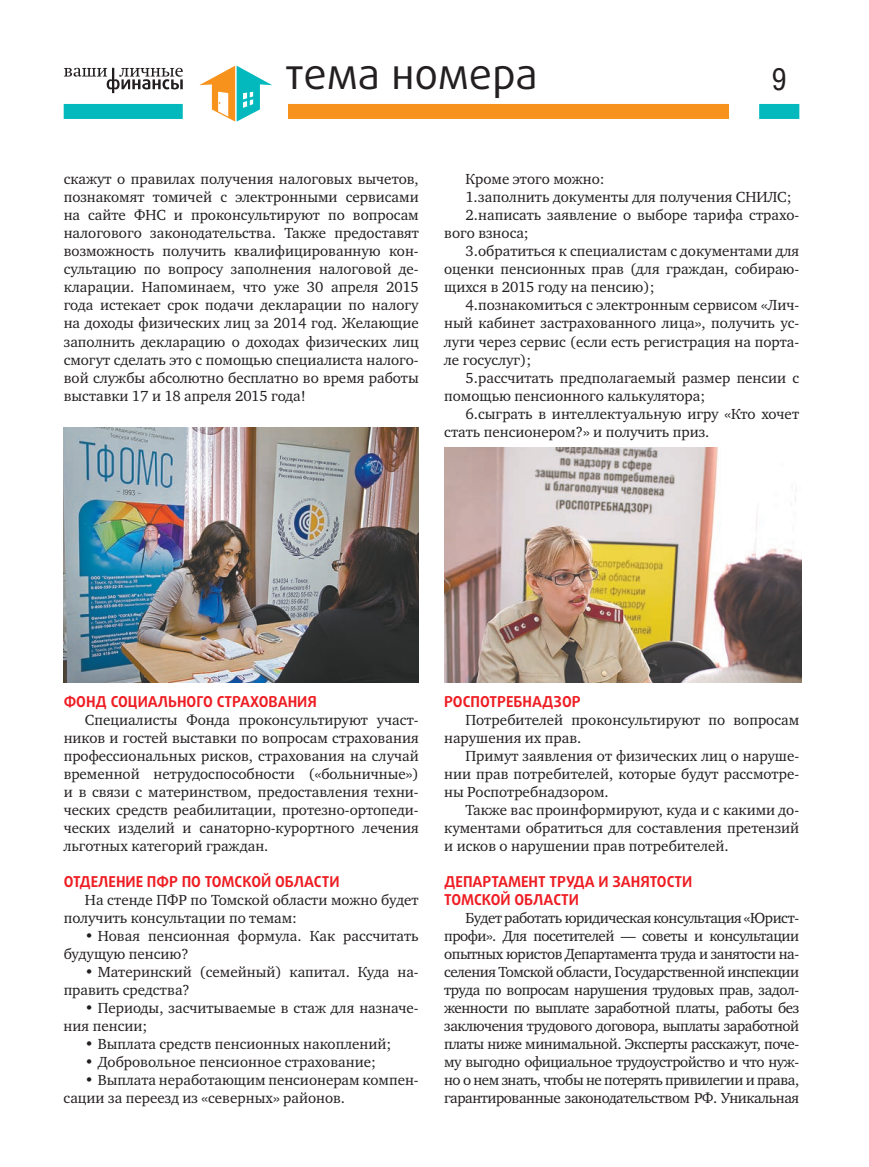
<style>
.page{position:relative;width:869px;height:1167px;background:#fff}
.page>*{position:absolute;margin:0;border:0;box-sizing:border-box;transform-origin:0 0}
.t1{font:42px "Daxline Pro";color:#231f20}
.t2{font:30.6px "Helios Cond C";color:#231f20}
.t3{font:15px/18px "Charter C";color:#231f20}
.t4{font:700 15px "Daxline Pro";letter-spacing:.04em;color:#ee1d23}
</style>
<div class="page">
<svg style="left:199px;top:66px;width:73px;height:56px"></svg>
<svg style="left:64px;top:68px;width:119px;height:25px"></svg>
<div style="left:64px;top:104px;width:119px;height:15px;background:#03b9bd"></div>
<div style="left:759px;top:104px;width:40px;height:15px;background:#03b9bd"></div>
<div style="left:288px;top:104px;width:441px;height:15px;background:#f7931d"></div>
<img style="left:64px;top:427px;width:355px;height:255px">
<img style="left:444px;top:447px;width:357px;height:235px">
<h1 class="t1" style="left:285px;top:47px;width:254px">тема номера</h1>
<h2 class="t2" style="left:772px;top:60px;width:16px">9</h2>
<p class="t3" style="left:64px;top:170px;width:357px;text-align:justify">скажут о правилах получения налоговых вычетов, познакомят томичей с электронными сервисами на сайте ФНС и проконсультируют по вопросам налогового законодательства. Также предоставят возможность получить квалифицированную кон&shy;сультацию по вопросу заполнения налоговой де&shy;кларации. Напоминаем, что уже 30 апреля 2015 года истекает срок подачи декларации по налогу на доходы физических лиц за 2014 год. Желающие заполнить декларацию о доходах физических лиц смогут сделать это с помощью специалиста налого&shy;вой службы абсолютно бесплатно во время работы выставки 17 и 18 апреля 2015 года!</p>
<p class="t3" style="left:465px;top:170px;width:141px">Кроме этого можно:</p>
<p class="t3" style="left:465px;top:188px;width:328px">1.заполнить документы для получения СНИЛС;</p>
<p class="t3" style="left:465px;top:206px;width:335px">2.написать заявление о выборе тарифа страхо-</p>
<p class="t3" style="left:444px;top:224px;width:86px">вого взноса;</p>
<p class="t3" style="left:465px;top:242px;width:335px">3.обратиться к специалистам с документами для</p>
<p class="t3" style="left:444px;top:260px;width:357px">оценки пенсионных прав (для граждан, собираю-</p>
<p class="t3" style="left:444px;top:278px;width:212px">щихся в 2015 году на пенсию);</p>
<p class="t3" style="left:465px;top:296px;width:335px">4.познакомиться с электронным сервисом «Лич-</p>
<p class="t3" style="left:444px;top:314px;width:357px">ный кабинет застрахованного лица», получить ус-</p>
<p class="t3" style="left:444px;top:332px;width:357px">луги через сервис (если есть регистрация на порта-</p>
<p class="t3" style="left:444px;top:350px;width:89px">ле госуслуг);</p>
<p class="t3" style="left:465px;top:368px;width:335px">5.рассчитать предполагаемый размер пенсии с</p>
<p class="t3" style="left:444px;top:386px;width:262px">помощью пенсионного калькулятора;</p>
<p class="t3" style="left:465px;top:404px;width:335px">6.сыграть в интеллектуальную игру «Кто хочет</p>
<p class="t3" style="left:444px;top:422px;width:267px">стать пенсионером?» и получить приз.</p>
<p class="t4" style="left:64px;top:691px;width:216px">Фонд социального страховани</p>
<p class="t4" style="left:307px;top:691px;width:11px">я</p>
<p class="t3" style="left:64px;top:710px;width:357px;text-align:justify;text-indent:21px">Специалисты Фонда проконсультируют участ&shy;ников и гостей выставки по вопросам страхования профессиональных рисков, страхования на случай временной нетрудоспособности («больничные») и в связи с материнством, предоставления техни&shy;ческих средств реабилитации, протезно-ортопеди&shy;ческих изделий и санаторно-курортного лечения льготных категорий граждан.</p>
<p class="t4" style="left:64px;top:871px;width:4px">Отд</p>
<p class="t4" style="left:91px;top:871px;width:241px">елени е ПФР по Томской области</p>
<p class="t3" style="left:64px;top:890px;width:356px;text-indent:21px">На стенде ПФР по Томской области можно будет получить консультации по темам:</p>
<p class="t3" style="left:64px;top:926px;width:357px;text-indent:21px">• Новая пенсионная формула. Как рассчитать будущую пенсию?</p>
<p class="t3" style="left:64px;top:962px;width:357px;text-indent:21px">• Материнский (семейный) капитал. Куда на&shy;править средства?</p>
<p class="t3" style="left:64px;top:998px;width:357px;text-indent:21px">• Периоды, засчитываемые в стаж для назначе&shy;ния пенсии;</p>
<p class="t3" style="left:85px;top:1034px;width:308px">• Выплата средств пенсионных накоплений;</p>
<p class="t3" style="left:85px;top:1052px;width:293px">• Добровольное пенсионное страхование;</p>
<p class="t3" style="left:64px;top:1070px;width:357px;text-indent:21px">• Выплата неработающим пенсионерам компен&shy;сации за переезд из «северных» районов.</p>
<p class="t4" style="left:444px;top:691px;width:90px">Роспотребнад</p>
<p class="t4" style="left:554px;top:691px;width:27px">зор</p>
<p class="t3" style="left:444px;top:710px;width:357px;text-indent:21px">Потребителей проконсультируют по вопросам нарушения их прав.</p>
<p class="t3" style="left:444px;top:746px;width:357px;text-align:justify;text-indent:21px">Примут заявления от физических лиц о наруше&shy;нии прав потребителей, которые будут рассмотре&shy;ны Роспотребнадзором.</p>
<p class="t3" style="left:444px;top:800px;width:357px;text-align:justify;text-indent:21px">Также вас проинформируют, куда и с какими до&shy;кументами обратиться для составления претензий и исков о нарушении прав потребителей.</p>
<p class="t4" style="left:444px;top:871px;width:30px">Департам</p>
<p class="t4" style="left:521px;top:871px;width:39px">ент труда</p>
<p class="t4" style="left:598px;top:871px;width:86px">и занятости</p>
<p class="t4" style="left:444px;top:889px;width:127px">Томской области</p>
<p class="t3" style="left:444px;top:908px;width:357px;text-align:justify;text-indent:21px">Будет работать юридическая консультация «Юрист&shy;профи». Для посетителей — советы и консультации опытных юристов Департамента труда и занятости на&shy;селения Томской области, Государственной инспекции труда по вопросам нарушения трудовых прав, задол&shy;женности по выплате заработной платы, работы без заключения трудового договора, выплаты заработной платы ниже минимальной. Эксперты расскажут, поче&shy;му выгодно официальное трудоустройство и что нуж&shy;но о нем знать, чтобы не потерять привилегии и права, гарантированные законодательством РФ. Уникальная</p>
</div>
